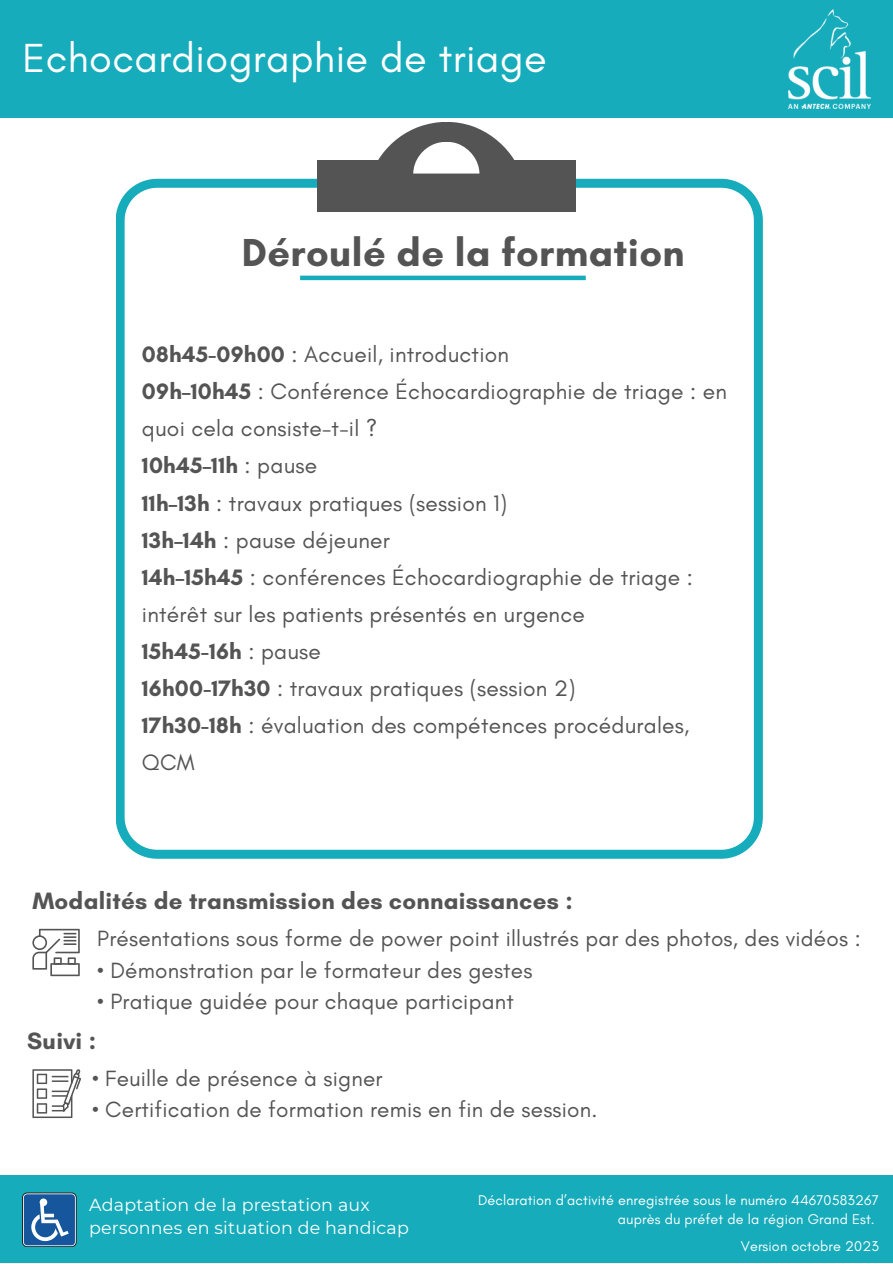
<style>
.page{position:relative;width:893px;height:1264px;background:#fff}
.page>*{position:absolute;margin:0;border:0;box-sizing:border-box;transform-origin:0 0}
.t1{font:41.4px "Glacial Indifference";letter-spacing:.01em;color:#fff}
.t2{font:700 39.75px "Glacial Indifference";letter-spacing:.01em;color:#545454}
.t3{font:700 24px "Glacial Indifference";letter-spacing:.01em;color:#545454}
.t4{font:22.8px/37px "Glacial Indifference";letter-spacing:.01em;color:#545454}
.t5{font:700 22.8px "Glacial Indifference";letter-spacing:.01em;color:#545454}
.t6{font:22.5px "Glacial Indifference";letter-spacing:.01em;color:#545454}
.t7{font:17.4px/23.2px "Montserrat";letter-spacing:.01em;color:#fff}
.t8{font:14.4px/19px "Glacial Indifference";letter-spacing:.01em;color:#fff;text-align:right}
.s1{font-weight:700}
.s2{font-weight:400}
</style>
<div class="page">
<div style="left:0;top:1175px;width:892px;height:87px;background:#16acbb"></div>
<div style="left:22px;top:1192px;width:54px;height:54px;border:1px solid #231f20;border-radius:5px"></div>
<div style="left:24px;top:1194px;width:51px;height:51px;background:#15569c;border-radius:3px"></div>
<svg style="left:31px;top:1198px;width:38px;height:43px"></svg>
<svg style="left:116px;top:179px;width:646px;height:679px"></svg>
<div style="left:317px;top:160px;width:258px;height:52px;background:#545454"></div>
<svg style="left:378px;top:122px;width:137px;height:52px"></svg>
<div style="left:0;top:0;width:892px;height:117px;background:#16acbb"></div>
<svg style="left:32px;top:928px;width:48px;height:48px"></svg>
<svg style="left:32px;top:1069px;width:49px;height:48px"></svg>
<img style="left:788px;top:9px;width:82px;height:99px">
<hr style="left:300px;top:276px;width:285px;height:4px;background:#16acbb">
<p class="t1" style="left:22px;top:32px;width:526px">Echocardiographie de triage</p>
<p class="t2" style="left:242px;top:228px;width:444px">Déroulé de la formation</p>
<p class="t4" style="left:142px;top:335px;width:368px"><span class="s1">08h45-09h00</span> : Accueil, introduction</p>
<p class="t4" style="left:142px;top:373px;width:586px"><span class="s1">09h–10h45</span> : Conférence Échocardiographie de triage : en quoi cela consiste-t-il ?</p>
<p class="t5" style="left:142px;top:452px;width:177px">10h45–11h <span class="s2">: pause</span></p>
<p class="t4" style="left:142px;top:484px;width:366px"><span class="s1">11h–13h</span> : travaux pratiques (session 1)</p>
<p class="t4" style="left:142px;top:521px;width:249px"><span class="s1">13h–14h</span> : pause déjeuner</p>
<p class="t4" style="left:142px;top:558px;width:552px"><span class="s1">14h–15h45</span> : conférences Échocardiographie de triage : intérêt sur les patients présentés en urgence</p>
<p class="t5" style="left:142px;top:637px;width:180px">15h45-16h <span class="s2">: pause</span></p>
<p class="t4" style="left:142px;top:669px;width:435px"><span class="s1">16h00-17h30</span> : travaux pratiques (session 2)</p>
<p class="t4" style="left:142px;top:706px;width:549px"><span class="s1">17h30-18h</span> : évaluation des compétences procédurales,<br>QCM</p>
<p class="t3" style="left:32px;top:886px;width:542px">Modalités de transmission des connaissances :</p>
<p class="t6" style="left:97px;top:924px;width:765px">Présentations sous forme de power point illustrés par des photos, des vidéos :</p>
<p class="t6" style="left:97px;top:956px;width:436px">• Démonstration par le formateur des gestes</p>
<p class="t6" style="left:97px;top:987px;width:418px">• Pratique guidée pour chaque participant</p>
<p class="t3" style="left:27px;top:1026px;width:70px">Suivi :</p>
<p class="t6" style="left:92px;top:1064px;width:292px">• Feuille de présence à signer</p>
<p class="t6" style="left:92px;top:1095px;width:507px">• Certification de formation remis en fin de session.</p>
<p class="t7" style="left:89px;top:1193px;width:321px">Adaptation de la prestation aux personnes en situation de handicap</p>
<p class="t8" style="left:478px;top:1190px;width:402px">Déclaration d’activité enregistrée sous le numéro 44670583267 auprès du préfet de la région Grand Est.</p>
<p class="t8" style="left:740px;top:1236px;width:140px">Version octobre 2023</p>
</div>
